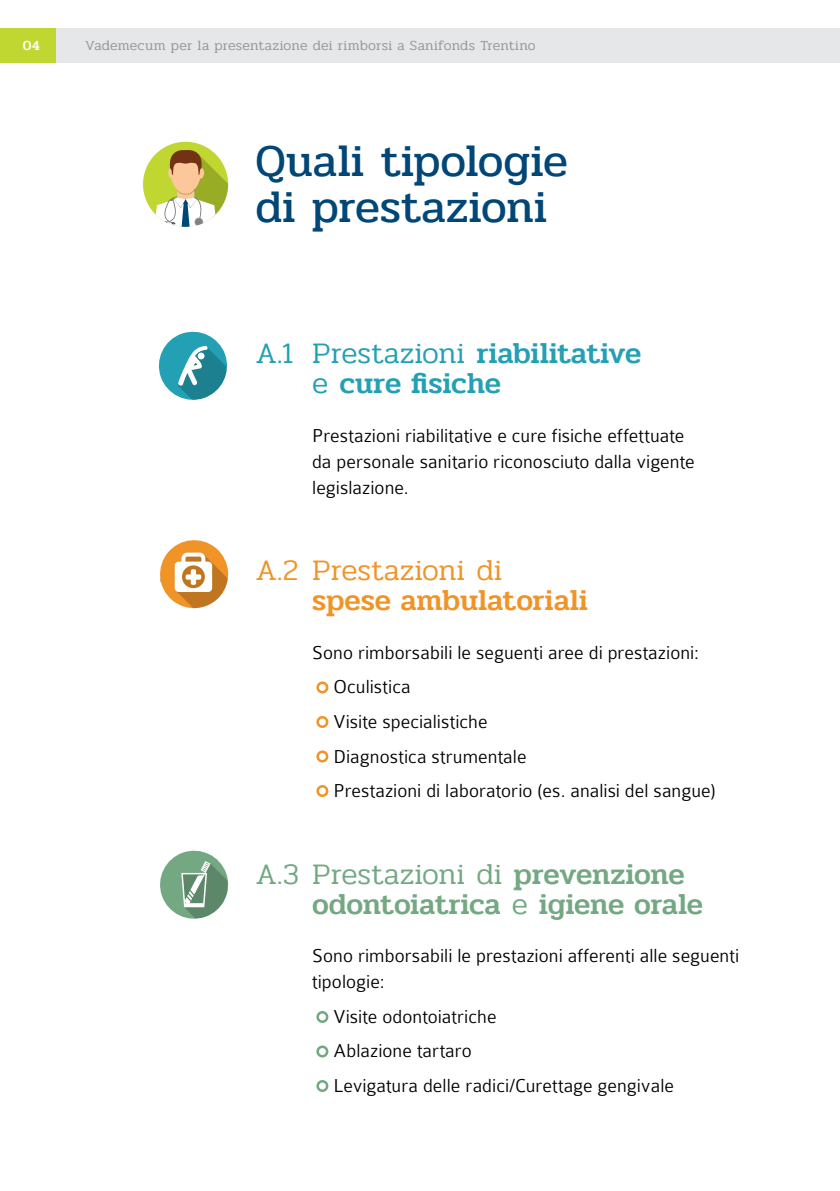
<style>
.page{position:relative;width:840px;height:1191px;background:#fff}
.page>*{position:absolute;margin:0;border:0;box-sizing:border-box;transform-origin:0 0}
.t1{font:46px/46px "Pridi";letter-spacing:-.005em;color:#004777}
.t2{font:500 30px/30px "Pridi";letter-spacing:-.01em;color:#73a882}
.t3{font:500 30px/30px "Pridi";color:#24a0b4}
.t4{font:500 30px "Pridi";color:#f09428}
.t5{font:300 30px "Pridi";color:#f09428}
.t6{font:300 20px/34.6px "Colaborate";letter-spacing:.005em;color:#000}
.t7{font:300 14px "Pridi";letter-spacing:.015em;color:#939598}
.t8{font:500 14px "Pridi";color:#fff}
.s1{font-weight:300}
</style>
<div class="page">
<div style="left:0;top:28px;width:57px;height:34px;background:#bfd730"></div>
<div style="left:57px;top:28px;width:782px;height:34px;background:#e6e7e8"></div>
<div style="left:143px;top:142px;width:85px;height:85px;background:#bfd730;border-radius:50%"></div>
<svg style="left:156px;top:148px;width:72px;height:79px"></svg>
<svg style="left:158px;top:331px;width:69px;height:69px"></svg>
<div style="left:198px;top:352px;width:6px;height:7px;background:#fff;border-radius:50%"></div>
<svg style="left:160px;top:540px;width:69px;height:69px"></svg>
<svg style="left:160px;top:850px;width:69px;height:69px"></svg>
<hr style="left:184px;top:903px;width:20px;height:3px;background:#fff">
<div style="left:316px;top:681px;width:12px;height:12px;border:2px solid #f09428;border-radius:50%"></div>
<div style="left:316px;top:716px;width:12px;height:12px;border:2px solid #f09428;border-radius:50%"></div>
<div style="left:316px;top:750px;width:12px;height:12px;border:2px solid #f09428;border-radius:50%"></div>
<div style="left:316px;top:785px;width:12px;height:12px;border:2px solid #f09428;border-radius:50%"></div>
<div style="left:316px;top:1011px;width:12px;height:12px;border:2px solid #73a882;border-radius:50%"></div>
<div style="left:316px;top:1045px;width:12px;height:12px;border:2px solid #73a882;border-radius:50%"></div>
<div style="left:316px;top:1080px;width:12px;height:12px;border:2px solid #73a882;border-radius:50%"></div>
<p class="t8" style="left:23px;top:35px;width:18px">04</p>
<p class="t7" style="left:85px;top:36px;width:452px">Vademecum per la presentazione dei rimborsi a Sanifonds Trentino</p>
<h1 class="t1" style="left:255px;top:139px;width:314px">Quali tipologie di prestazioni</h1>
<h2 class="t3" style="left:312px;top:338px;width:331px;text-indent:-57px"><span class="s1">A.1 Prestazioni</span> riabilitative <span class="s1">e</span> cure fisiche</h2>
<p class="t6" style="left:312px;top:422px;width:384px;line-height:26px">Prestazioni riabilitative e cure fisiche effettuate da personale sanitario riconosciuto dalla vigente legislazione.</p>
<h2 class="t5" style="left:255px;top:549px;width:248px">A.2 Prestazioni di</h2>
<h2 class="t4" style="left:312px;top:578px;width:277px">spese ambulatoriali</h2>
<p class="t6" style="left:333px;top:635px;width:383px;text-indent:-21px">Sono rimborsabili le seguenti aree di prestazioni:<br>Oculistica<br>Visite specialistiche<br>Diagnostica strumentale<br>Prestazioni di laboratorio (es. analisi del sangue)</p>
<h2 class="t2" style="left:312px;top:859px;width:392px;text-indent:-57px"><span class="s1">A.3 Prestazioni di</span> prevenzione odontoiatrica <span class="s1">e</span> igiene orale</h2>
<p class="t6" style="left:312px;top:943px;width:428px;line-height:26px">Sono rimborsabili le prestazioni afferenti alle seguenti tipologie:</p>
<p class="t6" style="left:333px;top:999px;width:342px">Visite odontoiatriche<br>Ablazione tartaro<br>Levigatura delle radici/Curettage gengivale</p>
</div>
